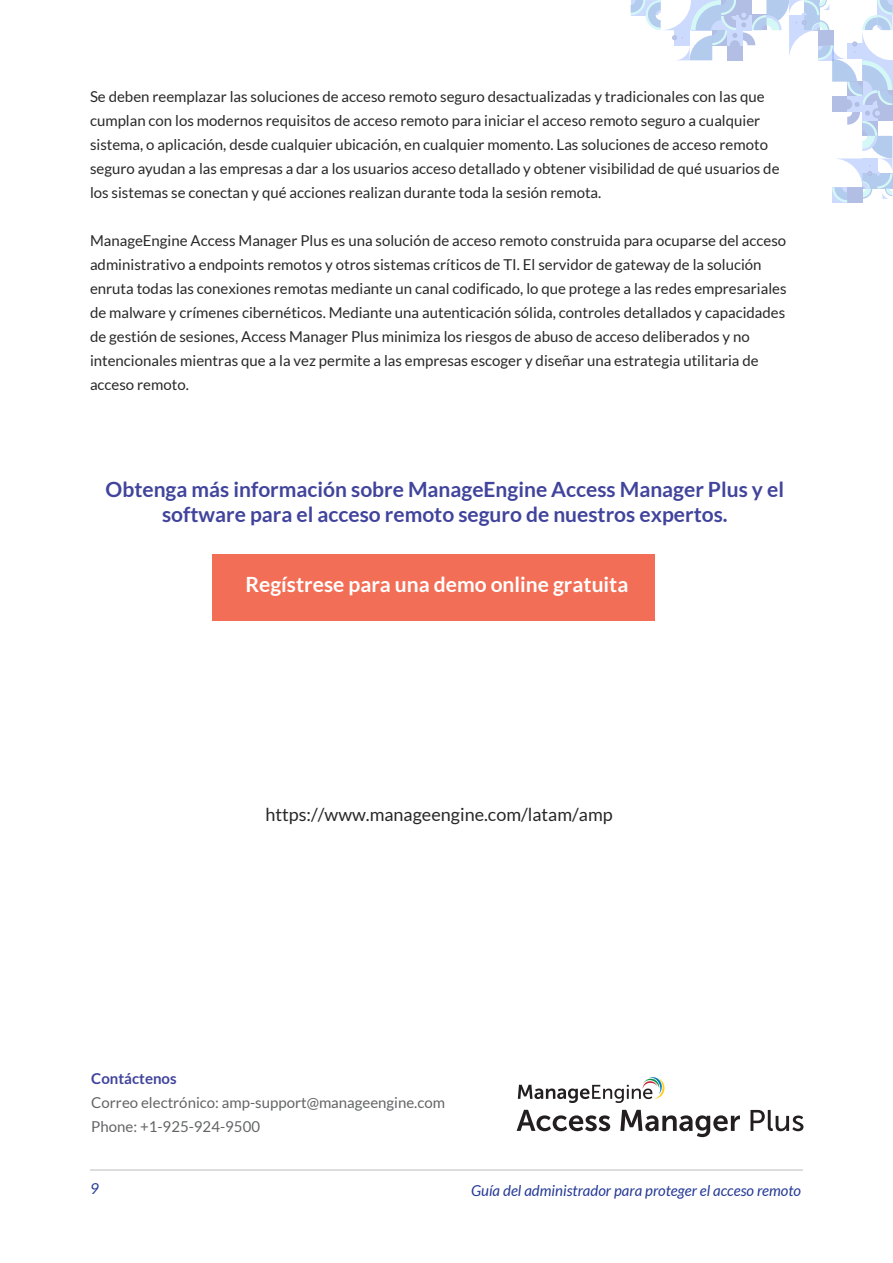
<style>
.page{position:relative;width:893px;height:1263px;background:#fff}
.page>*{position:absolute;margin:0;border:0;box-sizing:border-box;transform-origin:0 0}
.t1{font:700 21px/25.2px "Lato";color:#41449c;text-align:center}
.t2{font:700 21px "Lato";color:#fff}
.t3{font:18px "Lato";color:#292829}
.t4{font:15px/24px "Lato";color:#292829}
.t5{font:15px/24px "Lato";color:#636466}
.t6{font:italic 15px "Lato";color:#253a95}
.t7{font:700 15px "Lato";color:#41449c}
</style>
<div class="page">
<hr style="left:90px;top:1170px;width:713px;height:1px;background:#bbbcbb">
<svg style="left:631px;top:0;width:262px;height:202px"></svg>
<div style="left:212px;top:554px;width:442px;height:66px;background:#f36e56"></div>
<svg style="left:517px;top:1110px;width:93px;height:21px"></svg>
<svg style="left:620px;top:1110px;width:120px;height:27px"></svg>
<svg style="left:750px;top:1110px;width:53px;height:21px"></svg>
<svg style="left:518px;top:1077px;width:147px;height:26px"></svg>
<p class="t4" style="left:90px;top:85px;width:691px">Se deben reemplazar las soluciones de acceso remoto seguro desactualizadas y tradicionales con las que cumplan con los modernos requisitos de acceso remoto para iniciar el acceso remoto seguro a cualquier sistema, o aplicación, desde cualquier ubicación, en cualquier momento. Las soluciones de acceso remoto seguro ayudan a las empresas a dar a los usuarios acceso detallado y obtener visibilidad de qué usuarios de los sistemas se conectan y qué acciones realizan durante toda la sesión remota.</p>
<p class="t4" style="left:90px;top:229px;width:698px">ManageEngine Access Manager Plus es una solución de acceso remoto construida para ocuparse del acceso administrativo a endpoints remotos y otros sistemas críticos de TI. El servidor de gateway de la solución enruta todas las conexiones remotas mediante un canal codificado, lo que protege a las redes empresariales de malware y crímenes cibernéticos. Mediante una autenticación sólida, controles detallados y capacidades de gestión de sesiones, Access Manager Plus minimiza los riesgos de abuso de acceso deliberados y no intencionales mientras que a la vez permite a las empresas escoger y diseñar una estrategia utilitaria de acceso remoto.</p>
<h1 class="t1" style="left:106px;top:476px;width:680px">Obtenga más información sobre ManageEngine Access Manager Plus y el software para el acceso remoto seguro de nuestros expertos.</h1>
<h1 class="t2" style="left:245px;top:573px;width:384px">Regístrese para una demo online gratuita</h1>
<p class="t3" style="left:265px;top:804px;width:349px">https://www.manageengine.com/latam/amp</p>
<p class="t7" style="left:91px;top:1070px;width:87px">Contáctenos</p>
<p class="t5" style="left:91px;top:1091px;width:355px">Correo electrónico: amp-support@manageengine.com<br>Phone: +1-925-924-9500</p>
<p class="t6" style="left:90px;top:1180px;width:10px">9</p>
<p class="t6" style="left:471px;top:1182px;width:332px">Guía del administrador para proteger el acceso remoto</p>
</div>
